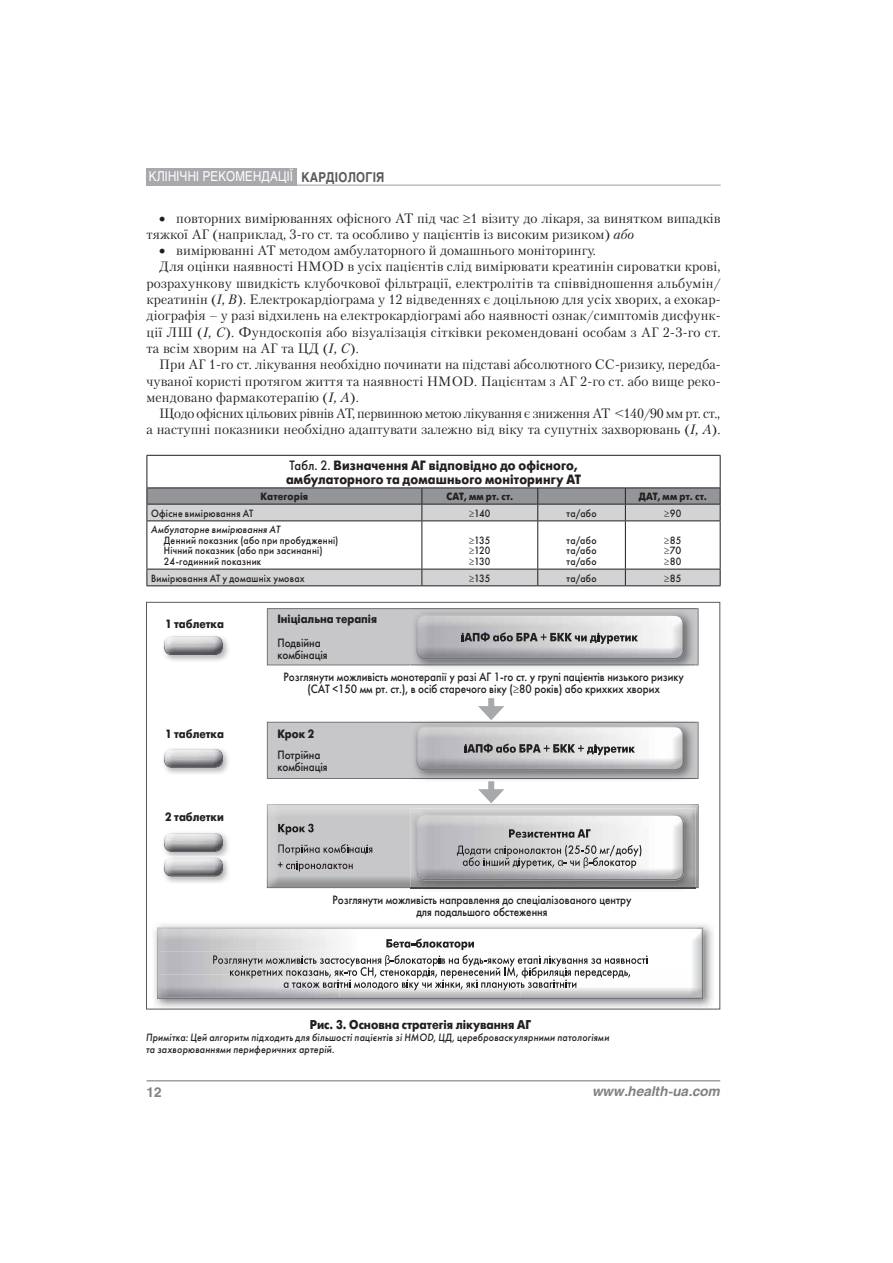
<style>
.page{position:relative;width:893px;height:1263px;background:#fff}
.page>*{position:absolute;margin:0;border:0;box-sizing:border-box;transform-origin:0 0}
.t1{font:13.5px/16.4px "Petersburg C";letter-spacing:.01em;color:#231f20}
.t2{font:13.5px "Petersburg C";letter-spacing:-.025em;color:#231f20}
.t3{font:700 13.5px/13.5px "Futuris C";letter-spacing:.015em;color:#231f20;scale:.9 1}
.t4{font:13.5px "Helios";letter-spacing:.02em;color:#fff;scale:.85 1}
.t5{font:italic 700 13.5px "Helios";color:#808285}
.t6{font:700 13.5px "Helios";color:#808285}
.t7{font:700 12.75px "Futuris C";color:#231f20;scale:.9 1}
.t8{font:12px/12px "Futuris C";color:#231f20;scale:.9 1}
.t9{font:700 12px "Futuris C";color:#231f20;scale:.9 1}
.t10{font:10.5px/10.5px "Futuris C";letter-spacing:.03em;color:#231f20;scale:.9 1}
.t11{font:italic 10.5px/12px "Futuris C";letter-spacing:.03em;color:#231f20;scale:.9 1}
.t12{font:700 10.5px "Futuris C";letter-spacing:.025em;color:#231f20;scale:.9 1}
.t13{font:10.5px "Futuris C";letter-spacing:.03em;color:#231f20;scale:.95 1}
.s1{font-weight:700;color:#58595b}
.s2{font-style:italic}
.s3{font-weight:400}
</style>
<div class="page">
<div style="left:147px;top:168px;width:150px;height:18px;background:#a7a9ac"></div>
<hr style="left:273px;top:185px;width:448px;height:1px;background:#a7a9ac">
<hr style="left:147px;top:1080px;width:573px;height:1px;background:#808285">
<svg style="left:148px;top:522px;width:572px;height:63px"></svg>
<hr style="left:720px;top:456px;width:1px;height:32px;background:#231f20">
<hr style="left:147px;top:456px;width:1px;height:32px;background:#231f20">
<hr style="left:147px;top:521px;width:1px;height:48px;background:#231f20">
<hr style="left:147px;top:455px;width:573px;height:1px;background:#231f20">
<hr style="left:421px;top:521px;width:1px;height:48px;background:#231f20">
<hr style="left:537px;top:521px;width:1px;height:48px;background:#231f20">
<hr style="left:625px;top:521px;width:1px;height:48px;background:#231f20">
<hr style="left:720px;top:521px;width:1px;height:48px;background:#231f20">
<hr style="left:147px;top:569px;width:275px;height:1px;background:#231f20">
<svg style="left:147px;top:569px;width:1px;height:16px"></svg>
<hr style="left:147px;top:585px;width:275px;height:1px;background:#231f20">
<hr style="left:422px;top:569px;width:116px;height:1px;background:#231f20">
<svg style="left:421px;top:569px;width:1px;height:16px"></svg>
<hr style="left:422px;top:585px;width:116px;height:1px;background:#231f20">
<hr style="left:538px;top:569px;width:87px;height:1px;background:#231f20">
<svg style="left:537px;top:569px;width:1px;height:16px"></svg>
<hr style="left:538px;top:585px;width:87px;height:1px;background:#231f20">
<hr style="left:625px;top:569px;width:95px;height:1px;background:#231f20">
<svg style="left:625px;top:569px;width:1px;height:16px"></svg>
<svg style="left:720px;top:569px;width:1px;height:16px"></svg>
<hr style="left:625px;top:585px;width:95px;height:1px;background:#231f20">
<hr style="left:147px;top:521px;width:275px;height:1px;background:#231f20">
<hr style="left:422px;top:521px;width:116px;height:1px;background:#231f20">
<hr style="left:538px;top:521px;width:87px;height:1px;background:#231f20">
<svg style="left:147px;top:488px;width:574px;height:33px;background:#a8a9ab"></svg>
<hr style="left:625px;top:521px;width:95px;height:1px;background:#231f20">
<img style="left:267px;top:804px;width:431px;height:84px">
<img style="left:151px;top:924px;width:564px;height:86px">
<img style="left:157px;top:927px;width:546px;height:72px">
<img style="left:411px;top:809px;width:284px;height:81px">
<img style="left:411px;top:887px;width:284px;height:1px">
<img style="left:416px;top:814px;width:268px;height:66px">
<svg style="left:267px;top:608px;width:431px;height:57px;background:#b8b9ba"></svg>
<img style="left:416px;top:614px;width:268px;height:45px">
<div style="left:488px;top:698px;width:6px;height:13px;background:#a7a9ac"></div>
<svg style="left:267px;top:706px;width:431px;height:73px"></svg>
<div style="left:488px;top:781px;width:6px;height:13px;background:#a7a9ac"></div>
<svg style="left:478px;top:789px;width:26px;height:14px"></svg>
<img style="left:163px;top:638px;width:66px;height:23px">
<img style="left:164px;top:636px;width:59px;height:19px">
<img style="left:163px;top:834px;width:66px;height:22px">
<img style="left:164px;top:833px;width:59px;height:19px">
<img style="left:163px;top:748px;width:66px;height:26px">
<img style="left:164px;top:749px;width:59px;height:19px">
<img style="left:163px;top:856px;width:66px;height:27px">
<img style="left:167px;top:858px;width:53px;height:1px">
<img style="left:164px;top:859px;width:59px;height:17px">
<p class="t4" style="left:149px;top:172px;width:279px">КЛІНІЧНІ РЕКОМЕНДАЦІЇ <span class="s1">КАРДІОЛОГІЯ</span></p>
<p class="t1" style="left:147px;top:210px;width:576px;text-indent:13px">• повторних вимірюваннях офісного АТ під час ▼1 візиту до лікаря, за винятком випадків тяжкої АГ (наприклад, 3-го ст. та особливо у пацієнтів із високим ризиком) <span class="s2">або</span></p>
<p class="t1" style="left:159px;top:243px;width:438px">• вимірюванні АТ методом амбулаторного й домашнього моніторингу.</p>
<p class="t1" style="left:159px;top:259px;width:563px">Для оцінки наявності HMOD в усіх пацієнтів слід вимірювати креатинін сироватки крові,</p>
<p class="t1" style="left:147px;top:276px;width:575px">розрахункову швидкість клубочкової фільтрації, електролітів та співвідношення альбумін/</p>
<p class="t1" style="left:147px;top:292px;width:575px">креатинін (<span class="s2">І, В</span>). Електрокардіограма у 12 відведеннях є доцільною для усіх хворих, а ехокар-</p>
<p class="t1" style="left:147px;top:308px;width:576px">діографія – у разі відхилень на електрокардіограмі або наявності ознак/симптомів дисфунк-</p>
<p class="t1" style="left:147px;top:325px;width:576px">ції ЛШ (<span class="s2">І, C</span>). Фундоскопія або візуалізація сітківки рекомендовані особам з АГ 2-3-го ст.</p>
<p class="t1" style="left:147px;top:341px;width:214px">та всім хворим на АГ та ЦД (<span class="s2">І, C</span>).</p>
<p class="t1" style="left:159px;top:357px;width:563px">При АГ 1-го ст. лікування необхідно починати на підставі абсолютного СС-ризику, передба-</p>
<p class="t1" style="left:147px;top:373px;width:576px">чуваної користі протягом життя та наявності HMOD. Пацієнтам з АГ 2-го ст. або вище реко-</p>
<p class="t1" style="left:147px;top:390px;width:214px">мендовано фармакотерапію (<span class="s2">І, А</span>).</p>
<p class="t2" style="left:159px;top:407px;width:562px">Щодо офісних цільових рівнів АТ, первинною метою лікування є зниження АТ &lt;140/90 мм рт. ст.,</p>
<p class="t1" style="left:147px;top:422px;width:575px">а наступні показники необхідно адаптувати залежно від віку та супутніх захворювань (<span class="s2">І, А</span>).</p>
<p class="t3" style="left:286px;top:459px;width:329px"><span class="s3">Табл. 2.</span> Визначення АГ відповідно до офісного, амбулаторного та домашнього моніторингу АТ</p>
<p class="t12" style="left:261px;top:490px;width:54px">Категорія</p>
<p class="t12" style="left:446px;top:490px;width:76px">САТ, мм рт. ст.</p>
<p class="t12" style="left:639px;top:490px;width:77px">ДАТ, мм рт. ст.</p>
<p class="t10" style="left:151px;top:509px;width:115px">Офісне вимірювання АТ</p>
<p class="t10" style="left:469px;top:509px;width:25px">▼140</p>
<p class="t10" style="left:566px;top:509px;width:35px">та/або</p>
<p class="t13" style="left:664px;top:509px;width:20px">▼90</p>
<p class="t11" style="left:151px;top:525px;width:145px">Амбулаторне вимірювання АТ</p>
<p class="t10" style="left:164px;top:536px;width:195px">Денний показник (або при пробуд жен ні)<br>Нічний показник (або при засинанні)<br>24-годинний показник</p>
<p class="t10" style="left:469px;top:536px;width:25px">▼135</p>
<p class="t10" style="left:566px;top:536px;width:35px;text-align:justify">та/або та/або та/або</p>
<p class="t13" style="left:664px;top:536px;width:20px">▼85</p>
<p class="t13" style="left:664px;top:547px;width:20px">▼70</p>
<p class="t13" style="left:664px;top:557px;width:20px">▼80</p>
<p class="t10" style="left:469px;top:547px;width:25px">▼120</p>
<p class="t10" style="left:469px;top:557px;width:25px">▼130</p>
<p class="t10" style="left:151px;top:574px;width:172px">Вимірювання АТ у домашніх умовах</p>
<p class="t10" style="left:469px;top:574px;width:25px">▼135</p>
<p class="t10" style="left:566px;top:574px;width:35px">та/або</p>
<p class="t13" style="left:664px;top:574px;width:20px">▼85</p>
<p class="t9" style="left:165px;top:616px;width:67px">1 таблетка</p>
<p class="t9" style="left:165px;top:727px;width:67px">1 таблетка</p>
<p class="t9" style="left:165px;top:810px;width:67px">2 таблетки</p>
<p class="t9" style="left:277px;top:612px;width:112px">Ініціальна терапія</p>
<p class="t8" style="left:277px;top:638px;width:57px">Подвійна комбінація</p>
<p class="t8" style="left:284px;top:672px;width:446px;text-align:center">Розглянути можливість монотерапії у разі АГ 1-го ст. у групі пацієнтів низького ризику (САТ &lt;150 мм рт. ст.), в осіб старечого віку (▼80 років) або крихких хворих</p>
<p class="t9" style="left:277px;top:727px;width:42px">Крок 2</p>
<p class="t8" style="left:277px;top:750px;width:57px">Потрійна комбінація</p>
<p class="t8" style="left:332px;top:895px;width:334px;text-align:center">Розглянути можливість направлення до спеціалізованого центру для подальшого обстеження</p>
<p class="t7" style="left:310px;top:1017px;width:247px">Рис. 3. Основна стратегія лікування АГ</p>
<p class="t11" style="left:146px;top:1032px;width:516px">Примітка: Цей алгоритм підходить для більшості пацієнтів зі HMOD, ЦД, цереброваскулярними патологіями та захворюваннями периферичних артерій.</p>
<p class="t6" style="left:147px;top:1087px;width:17px">12</p>
<p class="t5" style="left:593px;top:1083px;width:129px">www.health-ua.com</p>
</div>
